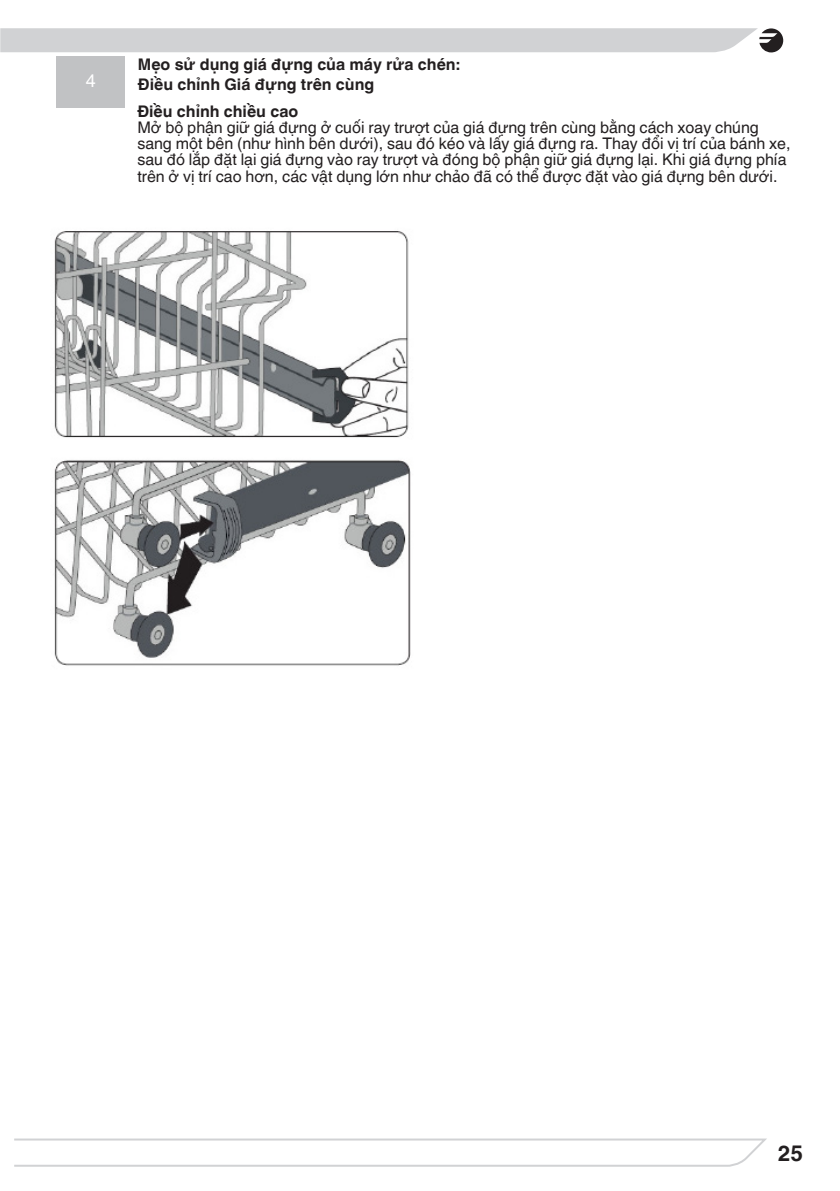
<style>
.page{position:relative;width:840px;height:1191px;background:#fff}
.page>*{position:absolute;margin:0;border:0;box-sizing:border-box;transform-origin:0 0}
.t1{font:700 22px "Helvetica World";color:#231f20}
.t2{font:18px "Helvetica World";color:#fff}
.t3{font:16px/16px "Helvetica World";color:#231f20}
.t4{font:700 16px/19.2px "Helvetica World";color:#231f20}
</style>
<div class="page">
<svg style="left:14px;top:1138px;width:752px;height:29px"></svg>
<svg style="left:0;top:28px;width:782px;height:24px;background:#cfd0d2"></svg>
<div style="left:57px;top:57px;width:68px;height:51px;background:#c1c2c4"></div>
<img style="left:54px;top:231px;width:357px;height:435px">
<p class="t2" style="left:86px;top:70px;width:12px">4</p>
<p class="t4" style="left:138px;top:55px;width:323px">Mẹo sử dụng giá đựng của máy rửa chén:<br>Điều chỉnh Giá đựng trên cùng</p>
<p class="t4" style="left:137px;top:102px;width:162px">Điều chỉnh chiều cao</p>
<p class="t3" style="left:137px;top:120px;width:654px">Mở bộ phận giữ giá đựng ở cuối ray trượt của giá đựng trên cùng bằng cách xoay chúng sang một bên (như hình bên dưới), sau đó kéo và lấy giá đựng ra. Thay đổi vị trí của bánh xe, sau đó lắp đặt lại giá đựng vào ray trượt và đóng bộ phận giữ giá đựng lại. Khi giá đựng phía trên ở vị trí cao hơn, các vật dụng lớn như chảo đã có thể được đặt vào giá đựng bên dưới.</p>
<h1 class="t1" style="left:777px;top:1141px;width:27px">25</h1>
</div>
